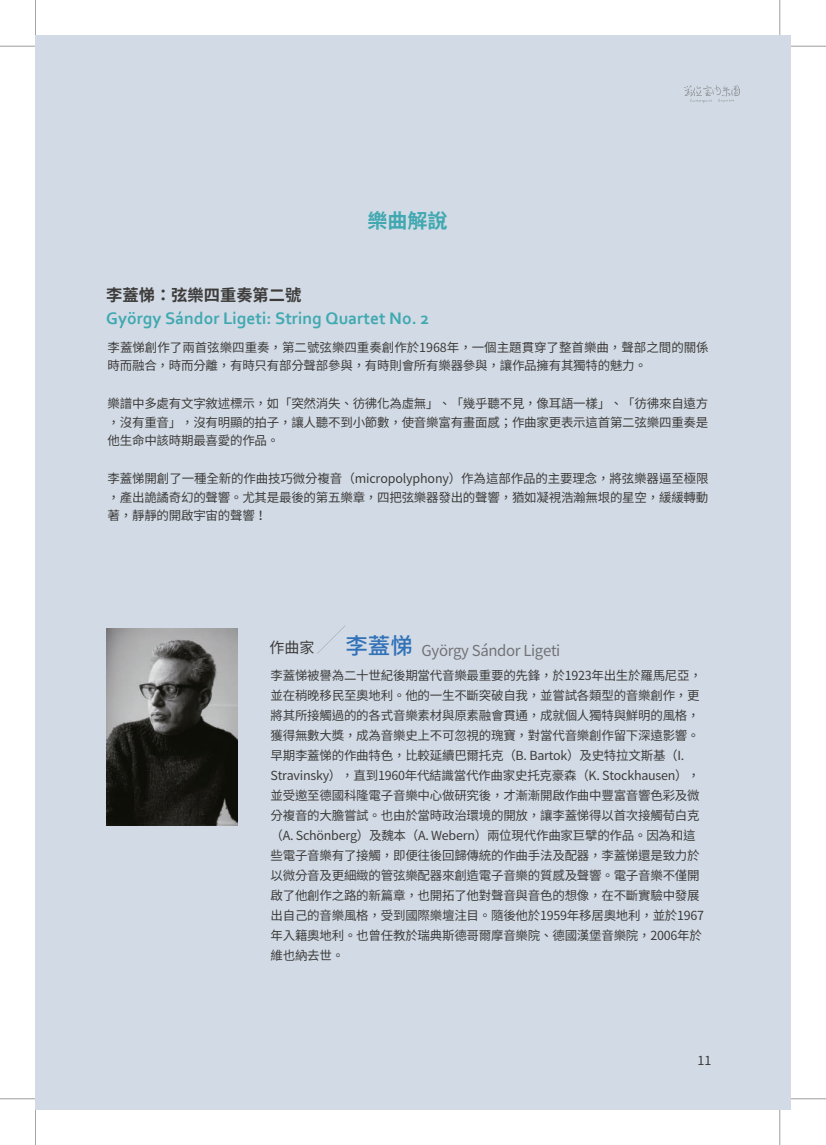
<style>
.page{position:relative;width:826px;height:1145px;background:#fff}
.page>*{position:absolute;margin:0;border:0;box-sizing:border-box;transform-origin:0 0}
.t1{font:700 20px "Noto Sans CJ Ktc";color:#40a8b1}
.t2{font:700 17.5px "Corbel";color:#40a8b1}
.t3{font:700 16.25px "Noto Sans CJ Ktc";color:#3d3b3a}
.t4{font:15px "Noto Sans CJ Ktc";letter-spacing:-.025em;color:#727276}
.t5{font:15px "Noto Sans CJ Ktc";color:#3d3b3a}
.t6{font:12.5px/20px "Noto Sans CJ Ktc";letter-spacing:-.02em;color:#3d3b3a}
.s1{font-weight:500;font-size:22.5px;color:#3171b8}
</style>
<div class="page">
<hr style="left:779px;top:0;width:1px;height:35px;background:#000">
<hr style="left:35px;top:0;width:1px;height:35px;background:#000">
<hr style="left:790px;top:46px;width:36px;height:1px;background:#000">
<hr style="left:0;top:46px;width:35px;height:1px;background:#000">
<hr style="left:790px;top:1098px;width:36px;height:1px;background:#000">
<hr style="left:0;top:1098px;width:35px;height:1px;background:#000">
<hr style="left:779px;top:1109px;width:1px;height:35px;background:#000">
<hr style="left:35px;top:1109px;width:1px;height:35px;background:#000">
<div style="left:35px;top:35px;width:755px;height:1074px;background:#d2dbe5"></div>
<svg style="left:317px;top:626px;width:28px;height:28px"></svg>
<img style="left:106px;top:629px;width:131px;height:196px">
<svg style="left:684px;top:85px;width:56px;height:18px"></svg>
<h1 class="t1" style="left:367px;top:209px;width:81px">樂曲解說</h1>
<h3 class="t3" style="left:106px;top:286px;width:196px">李蓋悌：弦樂四重奏第二號</h3>
<h2 class="t2" style="left:106px;top:307px;width:324px">György Sándor Ligeti: String Quartet No. 2</h2>
<p class="t6" style="left:108px;top:338px;width:602px;line-height:18.8px">李蓋悌創作了兩首弦樂四重奏，第二號弦樂四重奏創作於1968年，一個主題貫穿了整首樂曲，聲部之間的關係時而融合，時而分離，有時只有部分聲部參與，有時則會所有樂器參與，讓作品擁有其獨特的魅力。</p>
<p class="t6" style="left:108px;top:394px;width:602px;line-height:18.8px;text-align:justify">樂譜中多處有文字敘述標示，如「突然消失、彷彿化為虛無」、「幾乎聽不見，像耳語一樣」、「彷彿來自遠方，沒有重音」，沒有明顯的拍子，讓人聽不到小節數，使音樂富有畫面感；作曲家更表示這首第二弦樂四重奏是他生命中該時期最喜愛的作品。</p>
<p class="t6" style="left:108px;top:469px;width:602px;line-height:18.8px;text-align:justify">李蓋悌開創了一種全新的作曲技巧微分複音（micropolyphony）作為這部作品的主要理念，將弦樂器逼至極限，產出詭譎奇幻的聲響。尤其是最後的第五樂章，四把弦樂器發出的聲響，猶如凝視浩瀚無垠的星空，緩緩轉動著，靜靜的開啟宇宙的聲響！</p>
<p class="t5" style="left:269px;top:639px;width:46px">作曲家</p>
<p class="t4" style="left:345px;top:642px;width:216px"><span class="s1">李蓋悌</span> György Sándor Ligeti</p>
<p class="t6" style="left:270px;top:666px;width:435px">李蓋悌被譽為二十世紀後期當代音樂最重要的先鋒，於1923年出生於羅馬尼亞，並在稍晚移民至奧地利。他的一生不斷突破自我，並嘗試各類型的音樂創作，更將其所接觸過的的各式音樂素材與原素融會貫通，成就個人獨特與鮮明的風格，獲得無數大獎，成為音樂史上不可忽視的瑰寶，對當代音樂創作留下深遠影響。早期李蓋悌的作曲特色，比較延續巴爾托克（B. Bartok）及史特拉文斯基（I.<br>Stravinsky），直到1960年代結識當代作曲家史托克豪森（K. Stockhausen），並受邀至德國科隆電子音樂中心做研究後，才漸漸開啟作曲中豐富音響色彩及微分複音的大膽嘗試。也由於當時政治環境的開放，讓李蓋悌得以首次接觸荀白克（A. Schönberg）及魏本（A. Webern）兩位現代作曲家巨擘的作品。因為和這些電子音樂有了接觸，即便往後回歸傳統的作曲手法及配器，李蓋悌還是致力於以微分音及更細緻的管弦樂配器來創造電子音樂的質感及聲響。電子音樂不僅開啟了他創作之路的新篇章，也開拓了他對聲音與音色的想像，在不斷實驗中發展出自己的音樂風格，受到國際樂壇注目。隨後他於1959年移居奧地利，並於1967年入籍奧地利。也曾任教於瑞典斯德哥爾摩音樂院、德國漢堡音樂院，2006年於維也納去世。</p>
<p class="t6" style="left:697px;top:1050px;width:15px">11</p>
</div>
